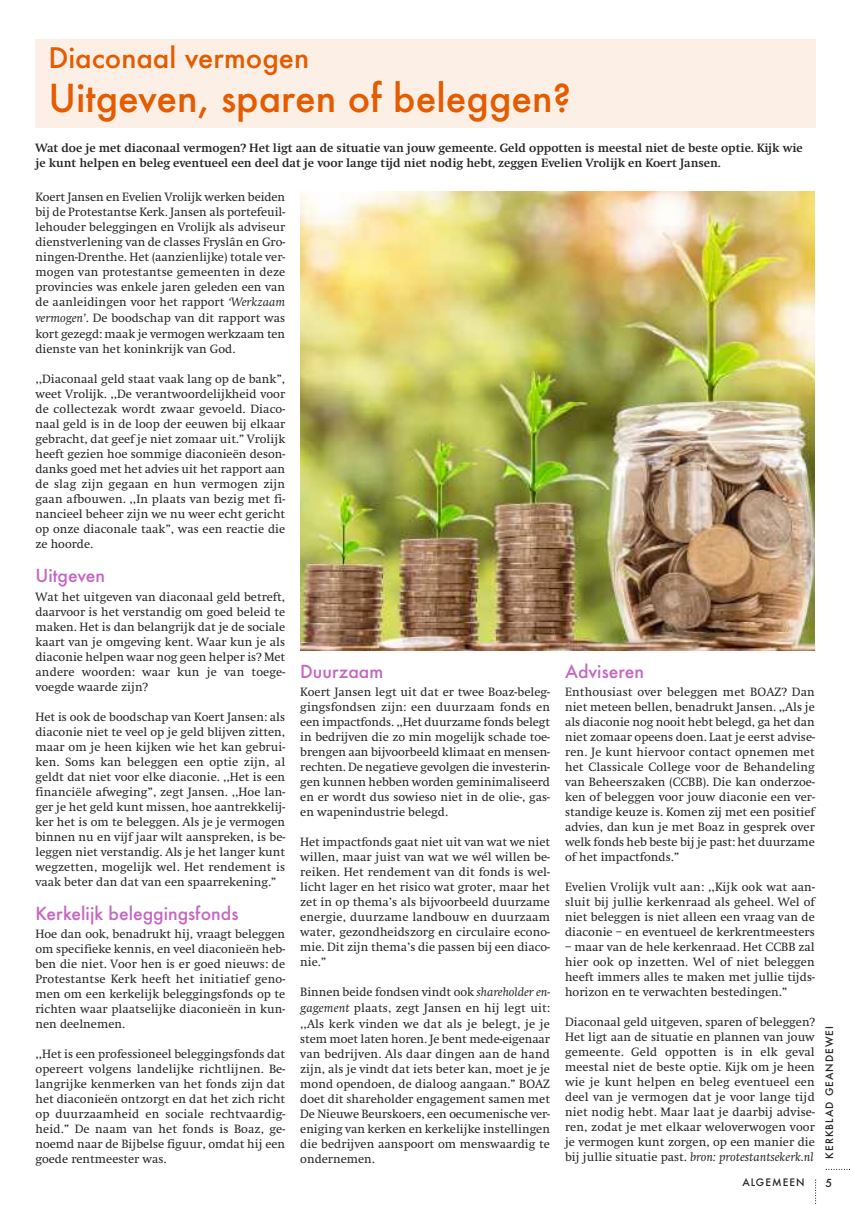
<style>
.page{position:relative;width:851px;height:1205px;background:#fff}
.page>*{position:absolute;margin:0;border:0;box-sizing:border-box;transform-origin:0 0}
.t1{font:500 37.5px "Futura";color:#e45b00}
.t2{font:500 27.5px "Futura";color:#e45b00}
.t3{font:500 17.5px "Futura";color:#c467c1}
.t4{font:12.5px/15px "Swift";color:#272526;text-align:justify}
.t5{font:700 12.5px/15px "Swift";color:#272526}
.t6{font:500 10.88px "Futura";color:#272526}
.t7{font:500 10px "Futura";letter-spacing:.1em;color:#272526}
.s1{font-style:italic}
</style>
<div class="page">
<svg style="left:825px;top:1169px;width:25px;height:1px"></svg>
<svg style="left:815px;top:1179px;width:1px;height:25px"></svg>
<div style="left:35px;top:39px;width:780px;height:89px;background:#fcefe6"></div>
<img style="left:300px;top:191px;width:514px;height:460px">
<h2 class="t2" style="left:48px;top:42px;width:262px">Diaconaal vermogen</h2>
<h1 class="t1" style="left:48px;top:77px;width:524px">Uitgeven, sparen of beleggen?</h1>
<p class="t5" style="left:35px;top:141px;width:768px">Wat doe je met diaconaal vermogen? Het ligt aan de situatie van jouw gemeente. Geld oppotten is meestal niet de beste optie. Kijk wie je kunt helpen en beleg eventueel een deel dat je voor lange tijd niet nodig hebt, zeggen Evelien Vrolijk en Koert Jansen.</p>
<p class="t4" style="left:35px;top:190px;width:251px">Koert Jansen en Evelien Vrolijk werken beiden bij de Protestantse Kerk. Jansen als portefeuil&shy;lehouder beleggingen en Vrolijk als adviseur dienstverlening van de classes Fryslân en Gro&shy;ningen-Drenthe. Het (aanzienlijke) totale ver&shy;mogen van protestantse gemeenten in deze provincies was enkele jaren geleden een van de aanleidingen voor het rapport <span class="s1">‘Werkzaam vermogen’</span>. De boodschap van dit rapport was kort gezegd: maak je vermogen werkzaam ten dienste van het koninkrijk van God.</p>
<p class="t4" style="left:35px;top:371px;width:251px">,,Diaconaal geld staat vaak lang op de bank”, weet Vrolijk. ,,De verantwoordelijkheid voor de collectezak wordt zwaar gevoeld. Diaco&shy;naal geld is in de loop der eeuwen bij elkaar gebracht, dat geef je niet zomaar uit.” Vrolijk heeft gezien hoe sommige diaconieën deson&shy;danks goed met het advies uit het rapport aan de slag zijn gegaan en hun vermogen zijn gaan afbouwen. ,,In plaats van bezig met fi&shy;nancieel beheer zijn we nu weer echt gericht op onze diaconale taak”, was een reactie die ze hoorde.</p>
<h3 class="t3" style="left:35px;top:566px;width:71px">Uitgeven</h3>
<p class="t4" style="left:35px;top:589px;width:251px">Wat het uitgeven van diaconaal geld betreft, daarvoor is het verstandig om goed beleid te maken. Het is dan belangrijk dat je de sociale kaart van je omgeving kent. Waar kun je als diaconie helpen waar nog geen helper is? Met andere woorden: waar kun je van toege&shy;voegde waarde zijn?</p>
<p class="t4" style="left:35px;top:709px;width:251px">Het is ook de boodschap van Koert Jansen: als diaconie niet te veel op je geld blijven zitten, maar om je heen kijken wie het kan gebrui&shy;ken. Soms kan beleggen een optie zijn, al geldt dat niet voor elke diaconie. ,,Het is een financiële afweging”, zegt Jansen. ,,Hoe lan&shy;ger je het geld kunt missen, hoe aantrekkelij&shy;ker het is om te beleggen. Als je je vermogen binnen nu en vijf jaar wilt aanspreken, is be&shy;leggen niet verstandig. Als je het langer kunt wegzetten, mogelijk wel. Het rendement is vaak beter dan dat van een spaarrekening.”</p>
<h3 class="t3" style="left:35px;top:904px;width:204px">Kerkelijk beleggingsfonds</h3>
<p class="t4" style="left:35px;top:926px;width:251px">Hoe dan ook, benadrukt hij, vraagt beleggen om specifieke kennis, en veel diaconieën heb&shy;ben die niet. Voor hen is er goed nieuws: de Protestantse Kerk heeft het initiatief geno&shy;men om een kerkelijk beleggingsfonds op te richten waar plaatselijke diaconieën in kun&shy;nen deelnemen.</p>
<p class="t4" style="left:35px;top:1046px;width:251px">,,Het is een professioneel beleggingsfonds dat opereert volgens landelijke richtlijnen. Be&shy;langrijke kenmerken van het fonds zijn dat het diaconieën ontzorgt en dat het zich richt op duurzaamheid en sociale rechtvaardig&shy;heid.” De naam van het fonds is Boaz, ge&shy;noemd naar de Bijbelse figuur, omdat hij een goede rentmeester was.</p>
<h3 class="t3" style="left:565px;top:661px;width:81px">Adviseren</h3>
<p class="t4" style="left:565px;top:684px;width:251px">Enthousiast over beleggen met BOAZ? Dan niet meteen bellen, benadrukt Jansen. ,,Als je als diaconie nog nooit hebt belegd, ga het dan niet zomaar opeens doen. Laat je eerst advise&shy;ren. Je kunt hiervoor contact opnemen met het Classicale College voor de Behandeling van Beheerszaken (CCBB). Die kan onderzoe&shy;ken of beleggen voor jouw diaconie een ver&shy;standige keuze is. Komen zij met een positief advies, dan kun je met Boaz in gesprek over welk fonds heb beste bij je past: het duurzame of het impactfonds.”</p>
<p class="t4" style="left:565px;top:879px;width:251px">Evelien Vrolijk vult aan: ,,Kijk ook wat aan&shy;sluit bij jullie kerkenraad als geheel. Wel of niet beleggen is niet alleen een vraag van de diaconie – en eventueel de kerkrentmeesters</p>
<p class="t4" style="left:565px;top:939px;width:251px">– maar van de hele kerkenraad. Het CCBB zal hier ook op inzetten. Wel of niet beleggen heeft immers alles te maken met jullie tijds&shy;horizon en te verwachten bestedingen.”</p>
<p class="t4" style="left:565px;top:1014px;width:251px">Diaconaal geld uitgeven, sparen of beleggen?<br>Het ligt aan de situatie en plannen van jouw gemeente. Geld oppotten is in elk geval meestal niet de beste optie. Kijk om je heen wie je kunt helpen en beleg eventueel een deel van je vermogen dat je voor lange tijd niet nodig hebt. Maar laat je daarbij advise&shy;ren, zodat je met elkaar weloverwogen voor je vermogen kunt zorgen, op een manier die bij jullie situatie past. <span class="s1">bron: protestantsekerk.nl</span></p>
<h3 class="t3" style="left:300px;top:661px;width:84px">Duurzaam</h3>
<p class="t4" style="left:300px;top:684px;width:251px">Koert Jansen legt uit dat er twee Boaz-beleg&shy;gingsfondsen zijn: een duurzaam fonds en een impactfonds. ,,Het duurzame fonds belegt in bedrijven die zo min mogelijk schade toe&shy;brengen aan bijvoorbeeld klimaat en mensen&shy;rechten. De negatieve gevolgen die investerin&shy;gen kunnen hebben worden geminimaliseerd en er wordt dus sowieso niet in de olie-, gas&shy;en wapenindustrie belegd.</p>
<p class="t4" style="left:300px;top:834px;width:251px">Het impactfonds gaat niet uit van wat we niet willen, maar juist van wat we wél willen be&shy;reiken. Het rendement van dit fonds is wel&shy;licht lager en het risico wat groter, maar het zet in op thema’s als bijvoorbeeld duurzame energie, duurzame landbouw en duurzaam water, gezondheidszorg en circulaire econo&shy;mie. Dit zijn thema’s die passen bij een diaco&shy;nie.”</p>
<p class="t4" style="left:300px;top:984px;width:251px">Binnen beide fondsen vindt ook <span class="s1">shareholder en&shy;gagement</span> plaats, zegt Jansen en hij legt uit: ,,Als kerk vinden we dat als je belegt, je je stem moet laten horen. Je bent mede-eigenaar van bedrijven. Als daar dingen aan de hand zijn, als je vindt dat iets beter kan, moet je je mond opendoen, de dialoog aangaan.” BOAZ doet dit shareholder engagement samen met De Nieuwe Beurskoers, een oecumenische ver&shy;eniging van kerken en kerkelijke instellingen die bedrijven aanspoort om menswaardig te ondernemen.</p>
<p class="t7" style="left:823px;top:1159px;width:134px;rotate:-90deg">KERKBLAD GEANDEWEI</p>
<p class="t7" style="left:742px;top:1177px;width:63px">ALGEMEEN</p>
<p class="t6" style="left:825px;top:1177px;width:8px">5</p>
</div>
